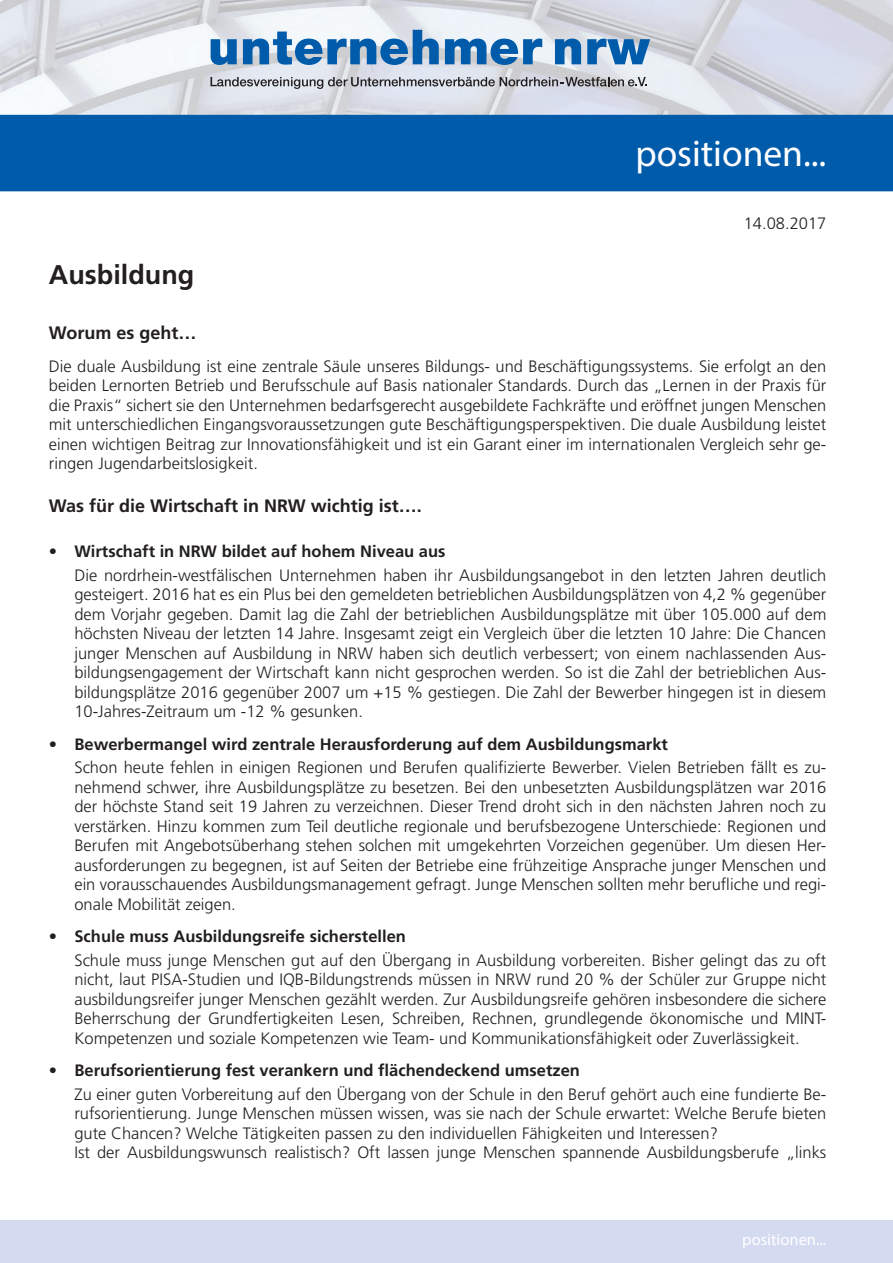
<style>
.page{position:relative;width:893px;height:1263px;background:#fff}
.page>*{position:absolute;margin:0;border:0;box-sizing:border-box;transform-origin:0 0}
.t1{font:37.5px "Myriad Pro";color:#fff}
.Thema{font:700 27px "Frutiger LT Std";color:#231f20}
.Worum_geht_es{font:700 18px "Frutiger LT Std";color:#231f20}
.Fließtext_eingerückt{font:300 16.5px/19.5px "Frutiger LT Std";color:#231f20;text-align:justify}
.Fließtext{font:300 16.5px/19.5px "Frutiger LT Std";color:#231f20;text-align:justify}
.t2{font:700 16.5px "Frutiger LT Std";color:#231f20}
.t3{font:16.5px "Myriad Pro";color:#fff}
</style>
<div class="page">
<img style="left:0;top:0;width:893px;height:115px">
<div style="left:0;top:115px;width:893px;height:76px;background:#005bab"></div>
<svg style="left:211px;top:39px;width:26px;height:26px"></svg>
<svg style="left:243px;top:30px;width:196px;height:35px"></svg>
<svg style="left:445px;top:39px;width:97px;height:26px;background:#518cc0"></svg>
<svg style="left:555px;top:39px;width:26px;height:25px"></svg>
<svg style="left:587px;top:39px;width:63px;height:25px;background:#4f8cc2"></svg>
<svg style="left:210px;top:77px;width:437px;height:12px;background:#a8a9b0"></svg>
<div style="left:0;top:1220px;width:893px;height:43px;background:#d4daef"></div>
<h1 class="t1" style="left:635px;top:130px;width:193px">positionen...</h1>
<p class="Fließtext_eingerückt" style="left:744px;top:214px;width:84px">14.08.2017</p>
<p class="Thema" style="left:49px;top:259px;width:147px">Ausbildung</p>
<p class="Worum_geht_es" style="left:49px;top:323px;width:149px">Worum es geht…</p>
<p class="Fließtext" style="left:49px;top:356px;width:779px">Die duale Ausbildung ist eine zentrale Säule unseres Bildungs- und Beschäftigungssystems. Sie erfolgt an den beiden Lernorten Betrieb und Berufsschule auf Basis nationaler Standards. Durch das „Lernen in der Praxis für die Praxis“ sichert sie den Unternehmen bedarfsgerecht ausgebildete Fachkräfte und eröffnet jungen Menschen mit unterschiedlichen Eingangsvoraussetzungen gute Beschäftigungsperspektiven. Die duale Ausbildung leistet einen wichtigen Beitrag zur Innovationsfähigkeit und ist ein Garant einer im internationalen Vergleich sehr ge&shy;ringen Jugendarbeitslosigkeit.</p>
<p class="Worum_geht_es" style="left:49px;top:495px;width:375px">Was für die Wirtschaft in NRW wichtig ist….</p>
<p class="t2" style="left:49px;top:541px;width:398px">• Wirtschaft in NRW bildet auf hohem Niveau aus</p>
<p class="Fließtext_eingerückt" style="left:74px;top:565px;width:753px">Die nordrhein-westfälischen Unternehmen haben ihr Ausbildungsangebot in den letzten Jahren deutlich gesteigert. 2016 hat es ein Plus bei den gemeldeten betrieblichen Ausbildungsplätzen von 4,2 % gegenüber dem Vorjahr gegeben. Damit lag die Zahl der betrieblichen Ausbildungsplätze mit über 105.000 auf dem höchsten Niveau der letzten 14 Jahre. Insgesamt zeigt ein Vergleich über die letzten 10 Jahre: Die Chancen junger Menschen auf Ausbildung in NRW haben sich deutlich verbessert; von einem nachlassenden Aus&shy;bildungsengagement der Wirtschaft kann nicht gesprochen werden. So ist die Zahl der betrieblichen Aus&shy;bildungsplätze 2016 gegenüber 2007 um +15 % gestiegen. Die Zahl der Bewerber hingegen ist in diesem 10-Jahres-Zeitraum um -12 % gesunken.</p>
<p class="t2" style="left:49px;top:734px;width:621px">• Bewerbermangel wird zentrale Herausforderung auf dem Ausbildungsmarkt</p>
<p class="Fließtext_eingerückt" style="left:74px;top:758px;width:753px">Schon heute fehlen in einigen Regionen und Berufen qualifizierte Bewerber. Vielen Betrieben fällt es zu&shy;nehmend schwer, ihre Ausbildungsplätze zu besetzen. Bei den unbesetzten Ausbildungsplätzen war 2016 der höchste Stand seit 19 Jahren zu verzeichnen. Dieser Trend droht sich in den nächsten Jahren noch zu verstärken. Hinzu kommen zum Teil deutliche regionale und berufsbezogene Unterschiede: Regionen und Berufen mit Angebotsüberhang stehen solchen mit umgekehrten Vorzeichen gegenüber. Um diesen Her&shy;ausforderungen zu begegnen, ist auf Seiten der Betriebe eine frühzeitige Ansprache junger Menschen und ein vorausschauendes Ausbildungsmanagement gefragt. Junge Menschen sollten mehr berufliche und regi&shy;onale Mobilität zeigen.</p>
<p class="t2" style="left:49px;top:926px;width:359px">• Schule muss Ausbildungsreife sicherstellen</p>
<p class="Fließtext_eingerückt" style="left:74px;top:950px;width:753px">Schule muss junge Menschen gut auf den Übergang in Ausbildung vorbereiten. Bisher gelingt das zu oft nicht, laut PISA-Studien und IQB-Bildungstrends müssen in NRW rund 20 % der Schüler zur Gruppe nicht ausbildungsreifer junger Menschen gezählt werden. Zur Ausbildungsreife gehören insbesondere die sichere Beherrschung der Grundfertigkeiten Lesen, Schreiben, Rechnen, grundlegende ökonomische und MINT-Kompetenzen und soziale Kompetenzen wie Team- und Kommunikationsfähigkeit oder Zuverlässigkeit.</p>
<p class="t2" style="left:49px;top:1061px;width:532px">• Berufsorientierung fest verankern und flächendeckend umsetzen</p>
<p class="Fließtext_eingerückt" style="left:74px;top:1084px;width:753px">Zu einer guten Vorbereitung auf den Übergang von der Schule in den Beruf gehört auch eine fundierte Be&shy;rufsorientierung. Junge Menschen müssen wissen, was sie nach der Schule erwartet: Welche Berufe bieten gute Chancen? Welche Tätigkeiten passen zu den individuellen Fähigkeiten und Interessen?</p>
<p class="Fließtext_eingerückt" style="left:74px;top:1143px;width:753px">Ist der Ausbildungswunsch realistisch? Oft lassen junge Menschen spannende Ausbildungsberufe „links</p>
<p class="t3" style="left:742px;top:1230px;width:86px">positionen...</p>
</div>
